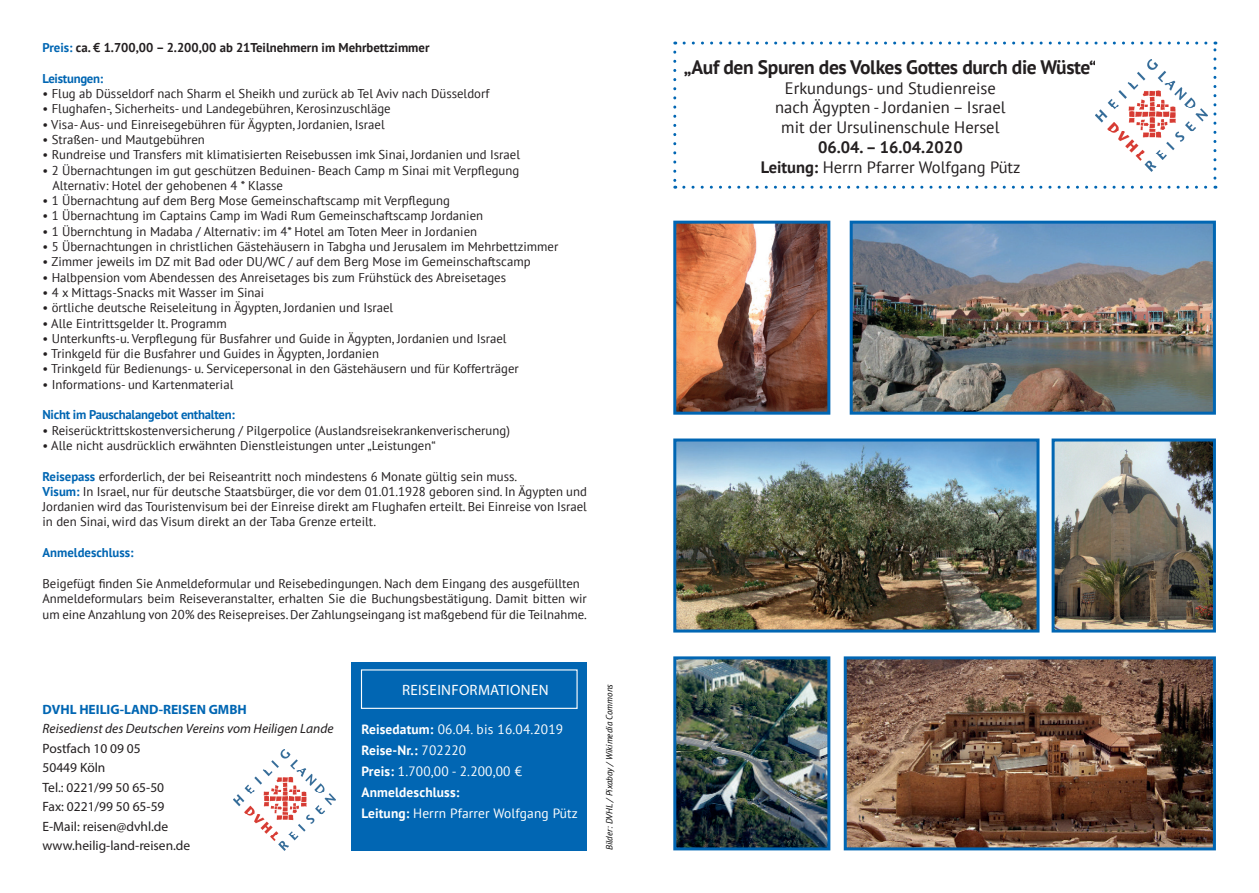
<style>
.page{position:relative;width:1259px;height:893px;background:#fff}
.page>*{position:absolute;margin:0;border:0;box-sizing:border-box;transform-origin:0 0}
.t1{font:700 19.5px "PT Sans";letter-spacing:-.02em;color:#231f20}
.t2{font:16.5px/19.8px "PT Sans";color:#231f20;text-align:center}
.t3{font:700 16.5px/19.8px "PT Sans";color:#231f20;text-align:center}
.t4{font:15px "Myriad Pro";letter-spacing:.02em;color:#fff}
.t5{font:13.5px/21px "PT Sans";letter-spacing:.01em;color:#fff}
.t6{font:13.5px/19.5px "Myriad Pro";color:#231f20}
.t7{font:italic 13.5px "Myriad Pro";color:#231f20}
.t8{font:700 13.5px "Myriad Pro";color:#0166b3}
.t9{font:12.75px/15.3px "PT Sans";color:#231f20}
.t10{font:700 12.75px "PT Sans";color:#231f20}
.t11{font:700 12.75px "PT Sans";letter-spacing:-.02em;color:#0166b3}
.t12{font:700 12.75px "PT Sans";color:#0166b3}
.t13{font:italic 9px "PT Sans";color:#000}
.s1{color:#0166b3}
.s2{font-weight:700;color:#0166b3}
.s3{font-weight:700}
.s4{font-weight:400}
</style>
<div class="page">
<div style="left:351px;top:663px;width:236px;height:188px;background:#0166b3"></div>
<div style="left:361px;top:669px;width:216px;height:40px;border:1px solid #fff"></div>
<img style="left:234px;top:750px;width:102px;height:101px">
<img style="left:1095px;top:59px;width:112px;height:113px">
<svg style="left:673px;top:52px;width:3px;height:137px"></svg>
<svg style="left:684px;top:186px;width:532px;height:3px"></svg>
<svg style="left:1213px;top:42px;width:3px;height:136px"></svg>
<svg style="left:675px;top:42px;width:531px;height:3px"></svg>
<img style="left:847px;top:660px;width:365px;height:186px">
<div style="left:843px;top:656px;width:373px;height:194px;border:3px solid #0166b3"></div>
<img style="left:677px;top:442px;width:358px;height:186px">
<div style="left:673px;top:438px;width:366px;height:194px;border:3px solid #0166b3"></div>
<img style="left:853px;top:225px;width:359px;height:186px">
<div style="left:849px;top:221px;width:367px;height:194px;border:3px solid #0166b3"></div>
<img style="left:677px;top:225px;width:149px;height:186px">
<div style="left:673px;top:221px;width:157px;height:194px;border:3px solid #0166b3"></div>
<img style="left:677px;top:660px;width:149px;height:186px">
<div style="left:673px;top:656px;width:157px;height:194px;border:3px solid #0166b3"></div>
<img style="left:1055px;top:442px;width:157px;height:186px">
<div style="left:1051px;top:438px;width:165px;height:194px;border:3px solid #0166b3"></div>
<p class="t10" style="left:43px;top:39px;width:388px"><span class="s1">Preis:</span> ca. € 1.700,00 – 2.200,00 ab 21Teilnehmern im Mehrbettzimmer</p>
<p class="t11" style="left:43px;top:70px;width:62px">Leistungen:</p>
<p class="t9" style="left:43px;top:86px;width:448px">• Flug ab Düsseldorf nach Sharm el Sheikh und zurück ab Tel Aviv nach Düsseldorf</p>
<p class="t9" style="left:43px;top:101px;width:350px">• Flughafen-, Sicherheits- und Landegebühren, Kerosinzuschläge</p>
<p class="t9" style="left:43px;top:116px;width:344px">• Visa- Aus- und Einreisegebühren für Ägypten, Jordanien, Israel</p>
<p class="t9" style="left:43px;top:131px;width:164px">• Straßen- und Mautgebühren</p>
<p class="t9" style="left:43px;top:147px;width:479px">• Rundreise und Transfers mit klimatisierten Reisebussen imk Sinai, Jordanien und Israel</p>
<p class="t9" style="left:52px;top:162px;width:468px;text-indent:-10px">• 2 Übernachtungen im gut geschützen Beduinen- Beach Camp m Sinai mit Verpflegung<br>Alternativ: Hotel der gehobenen 4 * Klasse</p>
<p class="t9" style="left:43px;top:193px;width:409px">• 1 Übernachtung auf dem Berg Mose Gemeinschaftscamp mit Verpflegung</p>
<p class="t9" style="left:43px;top:208px;width:442px">• 1 Übernachtung im Captains Camp im Wadi Rum Gemeinschaftscamp Jordanien</p>
<p class="t9" style="left:43px;top:223px;width:436px">• 1 Übernchtung in Madaba / Alternativ: im 4* Hotel am Toten Meer in Jordanien</p>
<p class="t9" style="left:43px;top:239px;width:517px">• 5 Übernachtungen in christlichen Gästehäusern in Tabgha und Jerusalem im Mehrbettzimmer</p>
<p class="t9" style="left:43px;top:254px;width:489px">• Zimmer jeweils im DZ mit Bad oder DU/WC / auf dem Berg Mose im Gemeinschaftscamp</p>
<p class="t9" style="left:43px;top:269px;width:465px">• Halbpension vom Abendessen des Anreisetages bis zum Frühstück des Abreisetages</p>
<p class="t9" style="left:43px;top:284px;width:223px">• 4 x Mittags-Snacks mit Wasser im Sinai</p>
<p class="t9" style="left:43px;top:300px;width:352px">• örtliche deutsche Reiseleitung in Ägypten, Jordanien und Israel</p>
<p class="t9" style="left:43px;top:315px;width:186px">• Alle Eintrittsgelder lt. Programm</p>
<p class="t9" style="left:43px;top:330px;width:465px">• Unterkunfts-u. Verpflegung für Busfahrer und Guide in Ägypten, Jordanien und Israel</p>
<p class="t9" style="left:43px;top:346px;width:338px">• Trinkgeld für die Busfahrer und Guides in Ägypten, Jordanien</p>
<p class="t9" style="left:43px;top:361px;width:478px">• Trinkgeld für Bedienungs- u. Servicepersonal in den Gästehäusern und für Kofferträger</p>
<p class="t9" style="left:43px;top:376px;width:192px">• Informations- und Kartenmaterial</p>
<p class="t11" style="left:43px;top:406px;width:194px">Nicht im Pauschalangebot enthalten:</p>
<p class="t9" style="left:43px;top:422px;width:469px">• Reiserücktrittskostenversicherung / Pilgerpolice (Auslandsreisekrankenverischerung)</p>
<p class="t9" style="left:43px;top:437px;width:395px">• Alle nicht ausdrücklich erwähnten Dienstleistungen unter „Leistungen“</p>
<p class="t9" style="left:43px;top:468px;width:546px"><span class="s2">Reisepass</span> erforderlich, der bei Reiseantritt noch mindestens 6 Monate gültig sein muss.<br><span class="s2">Visum:</span> In Israel, nur für deutsche Staatsbürger, die vor dem 01.01.1928 geboren sind. In Ägypten und Jordanien wird das Touristenvisum bei der Einreise direkt am Flughafen erteilt. Bei Einreise von Israel in den Sinai, wird das Visum direkt an der Taba Grenze erteilt.</p>
<p class="t12" style="left:43px;top:544px;width:93px">Anmeldeschluss:</p>
<p class="t9" style="left:43px;top:575px;width:546px;line-height:15.8px">Beigefügt finden Sie Anmeldeformular und Reisebedingungen. Nach dem Eingang des ausgefüllten<br>Anmeldeformulars beim Reiseveranstalter, erhalten Sie die Buchungsbestätigung. Damit bitten wir um eine Anzahlung von 20% des Reisepreises. Der Zahlungseingang ist maßgebend für die Teilnahme.</p>
<p class="t8" style="left:43px;top:701px;width:206px">DVHL HEILIG-LAND-REISEN GMBH</p>
<p class="t7" style="left:43px;top:721px;width:293px">Reisedienst des Deutschen Vereins vom Heiligen Lande</p>
<p class="t6" style="left:43px;top:738px;width:149px">Postfach 10 09 05<br>50449 Köln<br>Tel.: 0221/99 50 65-50<br>Fax: 0221/99 50 65-59<br>E-Mail: reisen@dvhl.de www.heilig-land-reisen.de</p>
<p class="t4" style="left:402px;top:680px;width:148px">REISEINFORMATIONEN</p>
<p class="t5" style="left:361px;top:719px;width:218px"><span class="s3">Reisedatum:</span> 06.04. bis 16.04.2019<br><span class="s3">Reise-Nr.:</span> 702220<br><span class="s3">Preis:</span> 1.700,00 - 2.200,00 €<br><span class="s3">Anmeldeschluss:<br>Leitung:</span> Herrn Pfarrer Wolfgang Pütz</p>
<p class="t13" style="left:603px;top:850px;width:168px;rotate:-90deg">Bilder: DVHL /Pixabay /Wikimedia Commons</p>
<h1 class="t1" style="left:684px;top:54px;width:414px">„Auf den Spuren des Volkes Gottes durch die Wüste“</h1>
<p class="t2" style="left:775px;top:77px;width:232px">Erkundungs- und Studienreise nach Ägypten - Jordanien – Israel mit der Ursulinenschule Hersel</p>
<p class="t3" style="left:761px;top:137px;width:261px">06.04. – 16.04.2020<br>Leitung: <span class="s4">Herrn Pfarrer Wolfgang Pütz</span></p>
</div>
